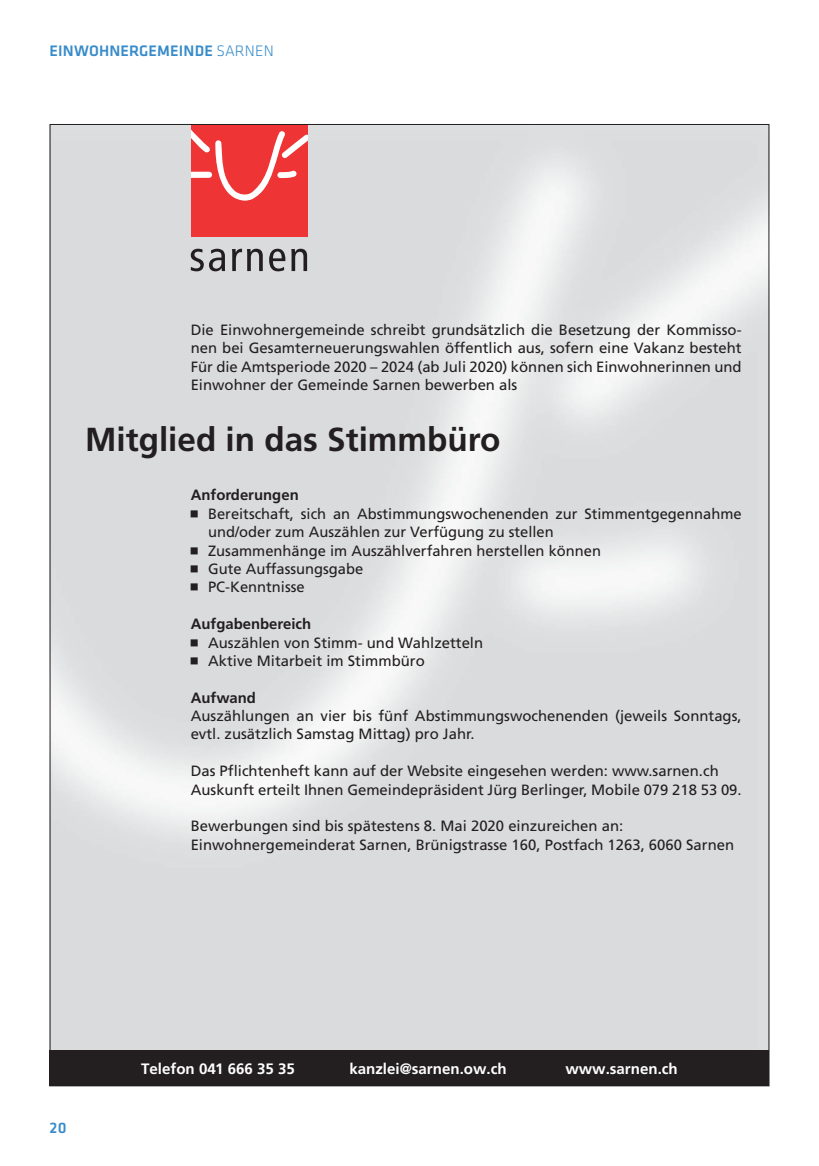
<style>
.page{position:relative;width:819px;height:1166px;background:#fff}
.page>*{position:absolute;margin:0;border:0;box-sizing:border-box;transform-origin:0 0}
.t1{font:700 33.25px "Frutiger";color:#231f20}
.t2{font:500 15.75px "Klavika";letter-spacing:.01em;color:#378bca}
.t3{font:700 15.05px "Frutiger";color:#fff}
.t4{font:14.88px/18.4px "Frutiger";color:#231f20}
.t5{font:700 14.88px "Frutiger";color:#231f20}
.s1{font-weight:300}
</style>
<div class="page">
<img style="left:52px;top:126px;width:715px;height:924px">
<div style="left:50px;top:1050px;width:719px;height:36px;background:#231f20"></div>
<div style="left:191px;top:124px;width:116px;height:113px;background:#ee3435"></div>
<svg style="left:191px;top:129px;width:116px;height:72px"></svg>
<svg style="left:191px;top:249px;width:34px;height:22px"></svg>
<svg style="left:232px;top:249px;width:31px;height:22px"></svg>
<svg style="left:269px;top:249px;width:16px;height:22px"></svg>
<svg style="left:291px;top:249px;width:16px;height:22px"></svg>
<svg style="left:191px;top:510px;width:7px;height:7px"></svg>
<svg style="left:191px;top:547px;width:7px;height:7px"></svg>
<svg style="left:191px;top:565px;width:7px;height:7px"></svg>
<svg style="left:191px;top:584px;width:7px;height:7px"></svg>
<svg style="left:191px;top:639px;width:7px;height:7px"></svg>
<svg style="left:191px;top:657px;width:7px;height:7px"></svg>
<p class="t2" style="left:50px;top:45px;width:226px">EINWOHNERGEMEINDE <span class="s1">SARNEN</span></p>
<p class="t4" style="left:191px;top:322px;width:552px;text-align:justify">Die Einwohnergemeinde schreibt grundsätzlich die Besetzung der Kommisso&shy;nen bei Gesamterneuerungswahlen öffentlich aus, sofern eine Vakanz besteht Für die Amtsperiode 2020 – 2024 (ab Juli 2020) können sich Einwohnerinnen und Einwohner der Gemeinde Sarnen bewerben als</p>
<h1 class="t1" style="left:85px;top:426px;width:417px">Mitglied in das Stimmbüro</h1>
<p class="t5" style="left:191px;top:489px;width:109px">Anforderungen</p>
<p class="t4" style="left:208px;top:506px;width:535px">Bereitschaft, sich an Abstimmungswochenenden zur Stimmentgegennahme und/oder zum Auszählen zur Verfügung zu stellen<br>Zusammenhänge im Auszählverfahren herstellen können<br>Gute Auffassungsgabe<br>PC-Kenntnisse</p>
<p class="t5" style="left:191px;top:618px;width:122px">Aufgabenbereich</p>
<p class="t4" style="left:208px;top:634px;width:276px">Auszählen von Stimm- und Wahlzetteln<br>Aktive Mitarbeit im Stimmbüro</p>
<p class="t5" style="left:191px;top:691px;width:67px">Aufwand</p>
<p class="t4" style="left:191px;top:708px;width:552px">Auszählungen an vier bis fünf Abstimmungswochenenden (jeweils Sonntags, evtl. zusätzlich Samstag Mittag) pro Jahr.</p>
<p class="t4" style="left:191px;top:763px;width:552px">Das Pflichtenheft kann auf der Website eingesehen werden: www.sarnen.ch<br>Auskunft erteilt Ihnen Gemeindepräsident Jürg Berlinger, Mobile 079 218 53 09.</p>
<p class="t4" style="left:191px;top:818px;width:545px">Bewerbungen sind bis spätestens 8. Mai 2020 einzureichen an:<br>Einwohnergemeinderat Sarnen, Brünigstrasse 160, Postfach 1263, 6060 Sarnen</p>
<p class="t2" style="left:50px;top:1122px;width:18px">20</p>
<p class="t3" style="left:141px;top:1063px;width:155px">Telefon 041 666 35 35</p>
<p class="t3" style="left:349px;top:1063px;width:159px">kanzlei@sarnen.ow.ch</p>
<p class="t3" style="left:565px;top:1063px;width:114px">www.sarnen.ch</p>
</div>
